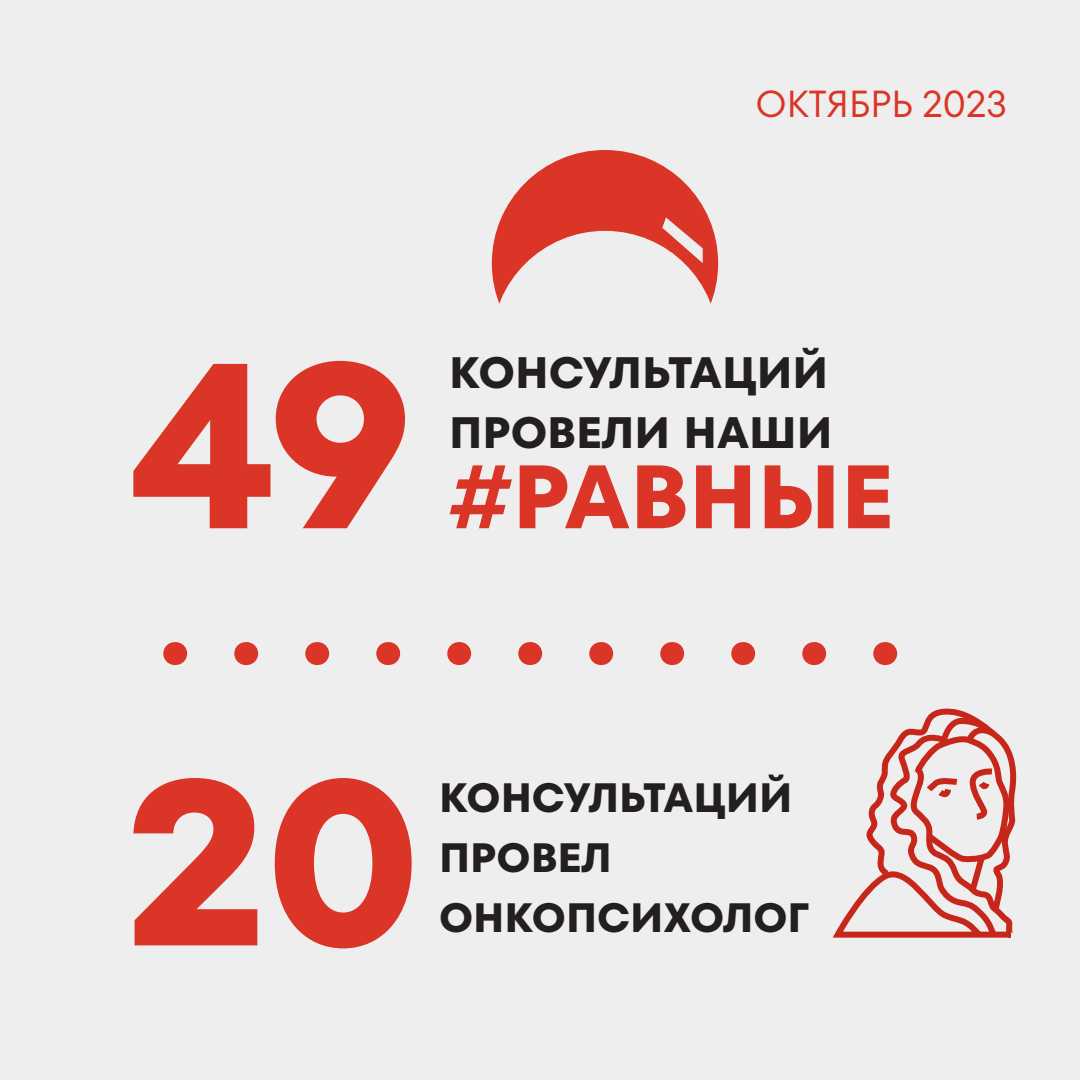
<style>
.page{position:relative;width:1080px;height:1080px;background:#eeeeef}
.page>*{position:absolute;margin:0;border:0;box-sizing:border-box;transform-origin:0 0}
.t1{font:700 234.8px "TT Fors";color:#da3526}
.t2{font:700 89.8px "TT Fors";color:#da3526}
.t3{font:700 44px/60px "TT Fors";color:#231f20}
.t4{font:700 41px/60px "TT Fors";color:#231f20}
.t5{font:37.7px "TT Fors";color:#da3526}
</style>
<div class="page">
<svg style="left:832px;top:708px;width:185px;height:230px"></svg>
<div style="left:492px;top:150px;width:226px;height:226px;background:#da3526;border-radius:50%"></div>
<div style="left:492px;top:231px;width:226px;height:226px;background:#eeeeef;border-radius:50%"></div>
<svg style="left:662px;top:217px;width:41px;height:46px"></svg>
<svg style="left:175px;top:642px;width:723px;height:23px"></svg>
<p class="t5" style="left:756px;top:82px;width:253px">ОКТЯБРЬ 2023</p>
<h1 class="t1" style="left:130px;top:302px;width:282px">49</h1>
<p class="t3" style="left:449px;top:343px;width:385px">КОНСУЛЬТАЦИЙ<br>ПРОВЕЛИ НАШИ</p>
<h2 class="t2" style="left:449px;top:442px;width:447px">#РАВНЫЕ</h2>
<h1 class="t1" style="left:127px;top:720px;width:296px">20</h1>
<p class="t4" style="left:439px;top:768px;width:371px">КОНСУЛЬТАЦИЙ<br>ПРОВЕЛ<br>ОНКОПСИХОЛОГ</p>
</div>
